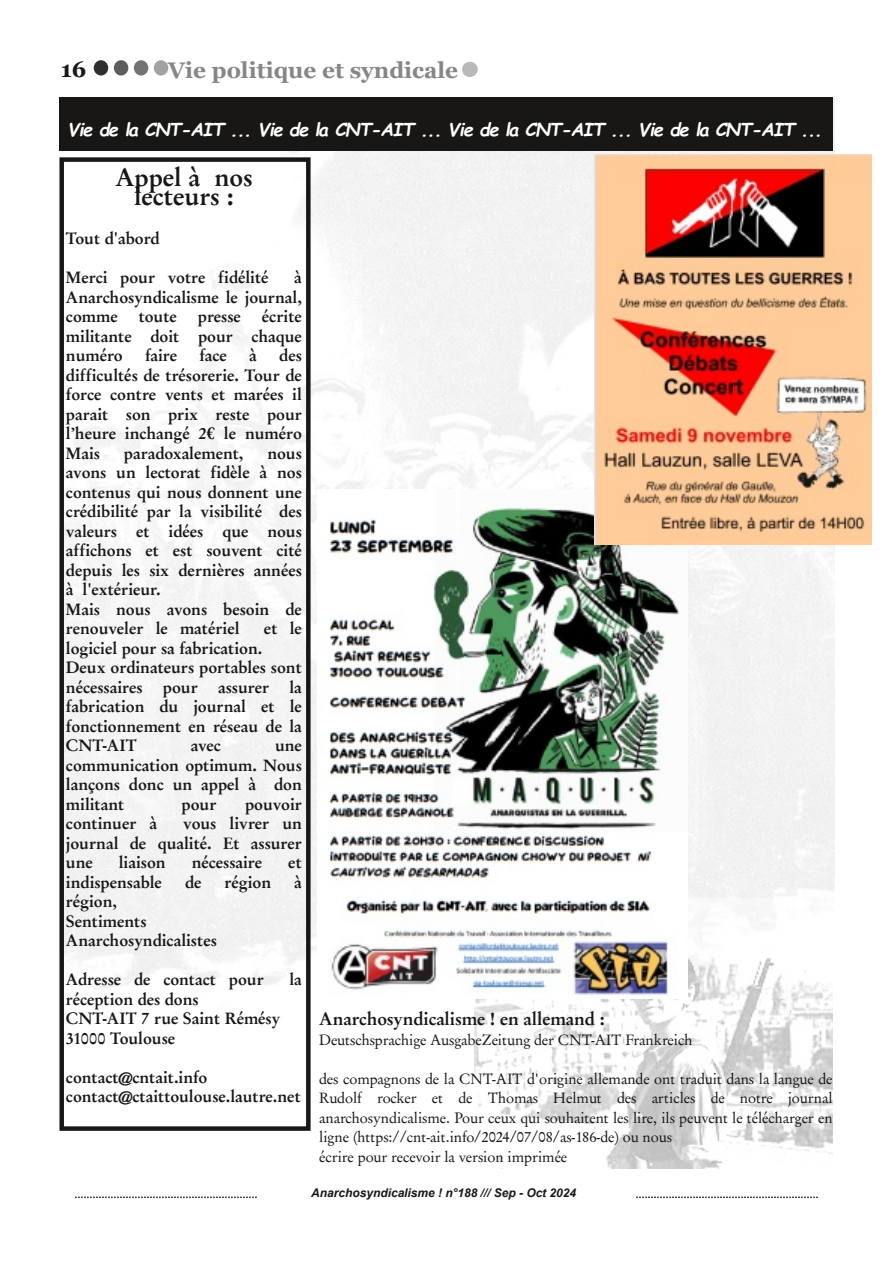
<style>
.page{position:relative;width:893px;height:1263px;background:#fff}
.page>*{position:absolute;margin:0;border:0;box-sizing:border-box;transform-origin:0 0}
.t1{font:500 25.5px/19.5px "Garamond No 8";color:#181715;text-align:center}
.t2{font:700 22.5px "Georgia";color:#878686}
.t3{font:700 22.5px "Georgia";color:#181715}
.t4{font:italic 700 18px "Comic Sans MS";letter-spacing:-.05em;color:#fff}
.t5{font:500 18px "Garamond No 8";color:#181715}
.t6{font:500 16.5px/19.5px "Garamond No 8";color:#181715;text-align:justify}
.t7{font:15px/19.5px "Garamond No 8";letter-spacing:-.005em;color:#181715}
.t8{font:italic 700 12px "Arial";letter-spacing:-.005em;color:#181715}
</style>
<div class="page">
<svg style="left:636px;top:1196px;width:182px;height:2px"></svg>
<svg style="left:75px;top:1196px;width:182px;height:2px"></svg>
<div style="left:114px;top:60px;width:14px;height:16px;background:#181715;border-radius:50%;opacity:.7"></div>
<div style="left:462px;top:62px;width:16px;height:15px;background:#bab9b9;border-radius:50%"></div>
<div style="left:94px;top:60px;width:14px;height:16px;background:#181715;border-radius:50%;opacity:.9"></div>
<div style="left:134px;top:60px;width:14px;height:16px;background:#181715;border-radius:50%;opacity:.6"></div>
<div style="left:154px;top:60px;width:14px;height:16px;background:#a2a2a1;border-radius:50%"></div>
<img style="left:60px;top:98px;width:774px;height:925px">
<div style="left:59px;top:97px;width:773px;height:53px;background:#181715"></div>
<img style="left:474px;top:898px;width:358px;height:270px">
<div style="left:59px;top:157px;width:252px;height:974px;border:4px solid #181715"></div>
<img style="left:317px;top:489px;width:370px;height:509px">
<img style="left:595px;top:154px;width:277px;height:390px">
<h2 class="t3" style="left:61px;top:56px;width:27px">16</h2>
<h2 class="t2" style="left:168px;top:57px;width:291px">Vie politique et syndicale</h2>
<p class="t4" style="left:68px;top:116px;width:756px">Vie de la CNT-AIT ... Vie de la CNT-AIT ... Vie de la CNT-AIT ... Vie de la CNT-AIT ...</p>
<h1 class="t1" style="left:115px;top:167px;width:139px">Appel à nos lecteurs :</h1>
<p class="t6" style="left:66px;top:229px;width:95px">Tout d'abord</p>
<p class="t6" style="left:66px;top:268px;width:204px">Merci pour votre fidélité</p>
<p class="t6" style="left:66px;top:268px;width:237px;text-indent:228px">à Anarchosyndicalisme le journal, comme</p>
<p class="t6" style="left:66px;top:307px;width:237px;text-indent:196px">écrite militante doit pour chaque numéro</p>
<p class="t6" style="left:139px;top:307px;width:40px">toute</p>
<p class="t6" style="left:198px;top:307px;width:44px">presse</p>
<p class="t6" style="left:66px;top:346px;width:237px;text-indent:213px">des difficultés de trésorerie. Tour de force contre vents et marées il parait son prix reste pour l’heure inchangé 2€ le numéro Mais</p>
<p class="t6" style="left:145px;top:346px;width:34px">faire</p>
<p class="t6" style="left:200px;top:346px;width:29px">face</p>
<p class="t6" style="left:249px;top:346px;width:9px">à</p>
<p class="t6" style="left:124px;top:443px;width:121px">paradoxalement,</p>
<p class="t6" style="left:66px;top:443px;width:237px;text-align:left;text-indent:201px">nous avons un lectorat fidèle à nos contenus qui nous donnent une crédibilité par la visibilité des valeurs et idées que nous affichons et est souvent cité depuis les six dernières années à l'extérieur.<br>Mais nous avons besoin de renouveler le matériel</p>
<p class="t6" style="left:264px;top:619px;width:39px">et le</p>
<p class="t6" style="left:66px;top:638px;width:237px;text-align:left">logiciel pour sa fabrication.<br>Deux ordinateurs portables sont nécessaires pour assurer la fabrication du journal et le fonctionnement en réseau de la<br>CNT-AIT</p>
<p class="t6" style="left:66px;top:736px;width:237px;text-indent:209px">une communication optimum. Nous lançons donc un appel à don militant</p>
<p class="t6" style="left:191px;top:736px;width:32px">avec</p>
<p class="t6" style="left:182px;top:794px;width:36px">pour</p>
<p class="t6" style="left:245px;top:794px;width:58px">pouvoir</p>
<p class="t6" style="left:66px;top:814px;width:237px;text-indent:117px">vous livrer un journal de qualité. Et assurer une</p>
<p class="t6" style="left:66px;top:814px;width:93px">continuer à</p>
<p class="t6" style="left:119px;top:853px;width:48px">liaison</p>
<p class="t6" style="left:192px;top:853px;width:72px">nécessaire</p>
<p class="t6" style="left:288px;top:853px;width:15px">et</p>
<p class="t6" style="left:66px;top:872px;width:97px">indispensable</p>
<p class="t6" style="left:185px;top:872px;width:18px">de</p>
<p class="t6" style="left:225px;top:872px;width:48px">région</p>
<p class="t6" style="left:294px;top:872px;width:9px">à</p>
<p class="t6" style="left:66px;top:892px;width:152px;text-align:left">région,<br>Sentiments<br>Anarchosyndicalistes</p>
<p class="t6" style="left:66px;top:970px;width:199px">Adresse de contact pour</p>
<p class="t6" style="left:289px;top:970px;width:14px">la</p>
<p class="t6" style="left:66px;top:989px;width:216px;text-align:left">réception des dons<br>CNT-AIT 7 rue Saint Rémésy<br>31000 Toulouse</p>
<p class="t6" style="left:66px;top:1067px;width:236px">contact@cntait.info contact@ctaittoulouse.lautre.net</p>
<p class="t5" style="left:319px;top:1008px;width:287px">Anarchosyndicalisme ! en allemand :</p>
<p class="t7" style="left:319px;top:1030px;width:375px">Deutschsprachige AusgabeZeitung der CNT-AIT Frankreich</p>
<p class="t7" style="left:319px;top:1069px;width:515px">des compagnons de la CNT-AIT d'origine allemande ont traduit dans la langue de Rudolf rocker et de Thomas Helmut des articles de notre journal anarchosyndicalisme. Pour ceux qui souhaitent les lire, ils peuvent le télécharger en ligne (https://cnt-ait.info/2024/07/08/as-186-de) ou nous<br>écrire pour recevoir la version imprimée</p>
<p class="t8" style="left:311px;top:1186px;width:266px">Anarchosyndicalisme ! n°188 /// Sep - Oct 2024</p>
</div>
